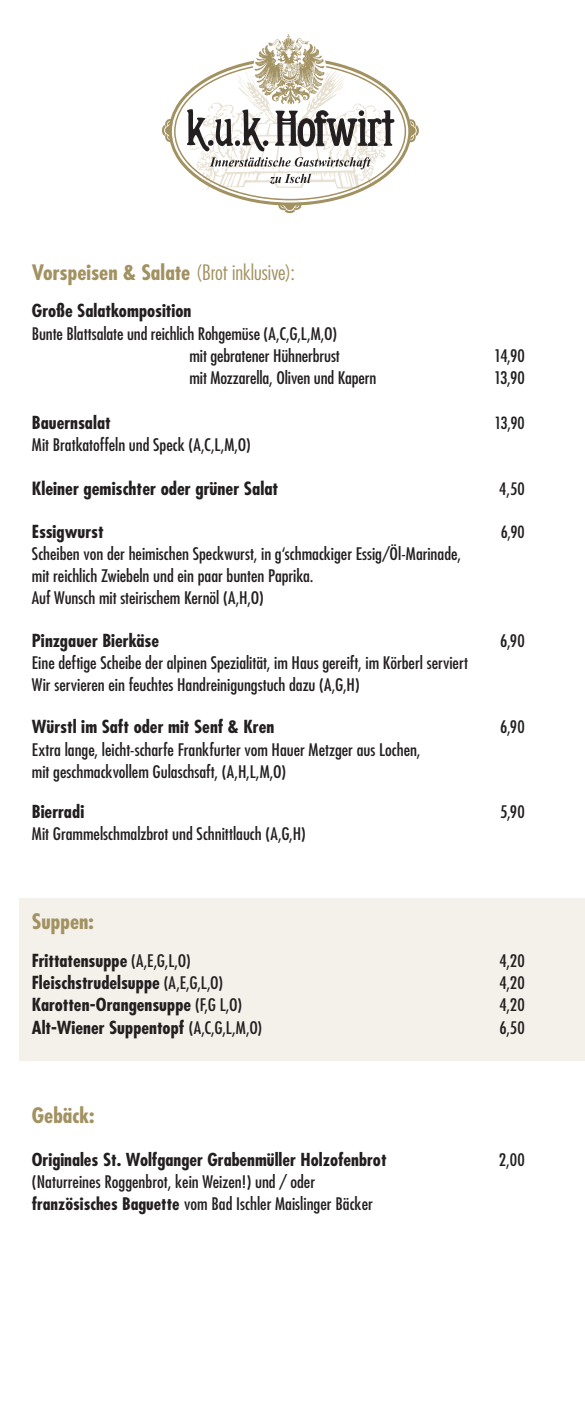
<style>
.page{position:relative;width:585px;height:1418px;background:#fff}
.page>*{position:absolute;margin:0;border:0;box-sizing:border-box;transform-origin:0 0}
.t1{font:700 condensed 20.75px "Futura Std";color:#a29161;scale:1.06 1}
.t2{font:700 condensed 17.75px "Futura Std";color:#231f20;scale:1.06 1}
.t3{font:700 condensed 17.5px "Futura Std";color:#231f20;scale:1.06 1}
.t4{font:700 condensed 17.38px "Futura Std";color:#231f20;scale:1.06 1}
.t5{font:condensed 16.88px/22.2px "Futura Std";color:#231f20;scale:1.06 1}
.t6{font:condensed 16.75px "Futura Std";color:#231f20;scale:1.06 1}
.t7{font:condensed 16.38px "Futura Std";color:#231f20;scale:1.06 1}
.s1{font-weight:300}
.s2{font-weight:400;font-size:16.88px}
.s3{font-weight:700}
</style>
<div class="page">
<div style="left:19px;top:898px;width:566px;height:162px;background:#f3f1ea"></div>
<svg style="left:162px;top:34px;width:257px;height:179px"></svg>
<p class="t1" style="left:32px;top:259px;width:250px">Vorspeisen &amp; Salate <span class="s1">(Brot inklusive):</span></p>
<p class="t3" style="left:32px;top:300px;width:152px">Große Salatkomposition</p>
<p class="t5" style="left:32px;top:322px;width:292px;text-align:right">Bunte Blattsalate und reichlich Rohgemüse (A,C,G,L,M,O) mit gebratener Hühnerbrust</p>
<p class="t5" style="left:494px;top:344px;width:30px">14,90</p>
<p class="t5" style="left:189px;top:366px;width:178px">mit Mozzarella, Oliven und Kapern</p>
<p class="t5" style="left:494px;top:366px;width:30px">13,90</p>
<p class="t3" style="left:32px;top:411px;width:76px">Bauernsalat</p>
<p class="t7" style="left:494px;top:413px;width:30px">13,90</p>
<p class="t5" style="left:32px;top:433px;width:208px">Mit Bratkatoffeln und Speck (A,C,L,M,O)</p>
<p class="t2" style="left:32px;top:478px;width:234px">Kleiner gemischter oder grüner Salat</p>
<p class="t6" style="left:499px;top:479px;width:26px">4,50</p>
<p class="t3" style="left:32px;top:520px;width:69px">Essigwurst</p>
<p class="t7" style="left:500px;top:522px;width:24px">6,90</p>
<p class="t5" style="left:32px;top:542px;width:406px">Scheiben von der heimischen Speckwurst, in g‘schmackiger Essig/Öl-Marinade, mit reichlich Zwiebeln und ein paar bunten Paprika.<br>Auf Wunsch mit steirischem Kernöl (A,H,O)</p>
<p class="t3" style="left:32px;top:629px;width:121px">Pinzgauer Bierkäse</p>
<p class="t5" style="left:500px;top:629px;width:25px">6,90</p>
<p class="t5" style="left:32px;top:651px;width:413px">Eine deftige Scheibe der alpinen Spezialität, im Haus gereift, im Körberl serviert<br>Wir servieren ein feuchtes Handreinigungstuch dazu (A,G,H)</p>
<p class="t3" style="left:32px;top:716px;width:230px">Würstl im Saft oder mit Senf &amp; Kren</p>
<p class="t5" style="left:500px;top:716px;width:25px">6,90</p>
<p class="t5" style="left:32px;top:738px;width:368px">Extra lange, leicht-scharfe Frankfurter vom Hauer Metzger aus Lochen, mit geschmackvollem Gulaschsaft, (A,H,L,M,O)</p>
<p class="t3" style="left:32px;top:800px;width:51px">Bierradi</p>
<p class="t5" style="left:500px;top:800px;width:25px">5,90</p>
<p class="t5" style="left:32px;top:822px;width:260px">Mit Grammelschmalzbrot und Schnittlauch (A,G,H)</p>
<p class="t1" style="left:32px;top:908px;width:60px">Suppen:</p>
<p class="t3" style="left:32px;top:949px;width:151px">Frittatensuppe <span class="s2">(A,E,G,L,O)</span></p>
<p class="t5" style="left:499px;top:949px;width:25px">4,20</p>
<p class="t3" style="left:32px;top:971px;width:182px">Fleischstrudelsuppe <span class="s2">(A,E,G,L,O)</span></p>
<p class="t5" style="left:499px;top:971px;width:25px">4,20</p>
<p class="t3" style="left:32px;top:994px;width:200px">Karotten-Orangensuppe <span class="s2">(F,G L,O)</span></p>
<p class="t5" style="left:499px;top:993px;width:25px">4,20</p>
<p class="t3" style="left:32px;top:1016px;width:219px">Alt-Wiener Suppentopf <span class="s2">(A,C,G,L,M,O)</span></p>
<p class="t5" style="left:499px;top:1016px;width:25px">6,50</p>
<p class="t1" style="left:32px;top:1102px;width:61px">Gebäck:</p>
<p class="t4" style="left:32px;top:1149px;width:336px">Originales St. Wolfganger Grabenmüller Holzofenbrot</p>
<p class="t5" style="left:499px;top:1148px;width:26px">2,00</p>
<p class="t5" style="left:32px;top:1171px;width:323px">(Naturreines Roggenbrot, kein Weizen!) und / oder <span class="s3">französisches Baguette</span> vom Bad Ischler Maislinger Bäcker</p>
</div>
